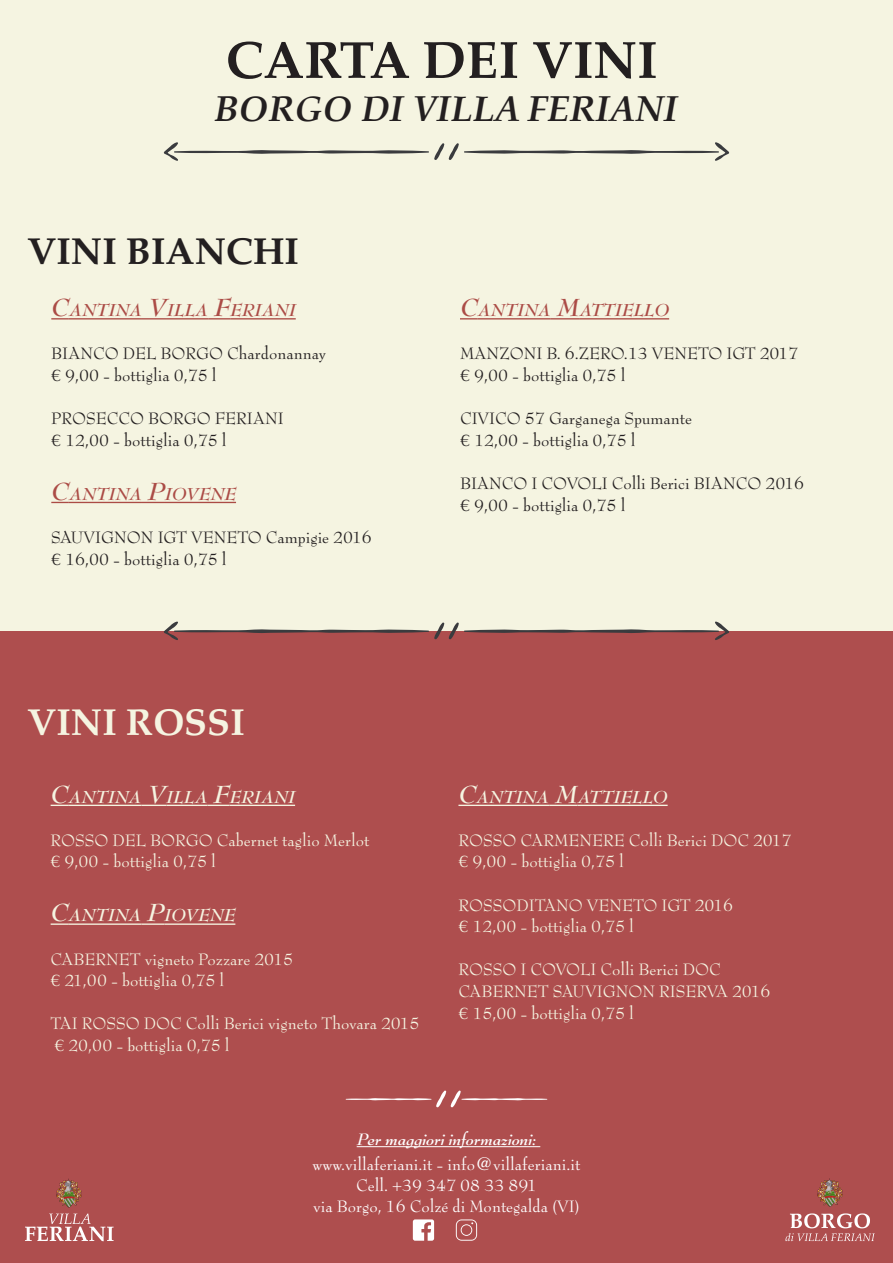
<style>
.page{position:relative;width:893px;height:1263px;background:#fff}
.page>*{position:absolute;margin:0;border:0;box-sizing:border-box;transform-origin:0 0}
.t1{font:700 52.5px "Palatino";color:#231f20}
.t2{font:700 37.5px "Palatino";color:#231f20}
.t3{font:700 37.5px "Palatino";color:#f5f4e1}
.t4{font:italic 700 36px "Palatino";color:#231f20}
.t5{font:italic 700 18.9px "Bernhard Modern Std";color:#f5f4e1}
.t6{font:italic 700 18.9px "Bernhard Modern Std";color:rgb(139 2 2/.7)}
.t7{font:18px/21.6px "Bernhard Modern Std";color:#f5f4e1}
.t8{font:18px/21.6px "Bernhard Modern Std";color:#231f20}
.t9{font:18px/21px "Bernhard Modern Std";color:#fff;text-align:center}
.t10{font:italic 700 18px "Bernhard Modern Std";color:#fff}
.s1{font-size:27px}
</style>
<div class="page">
<div style="left:0;top:0;width:893px;height:631px;background:#f5f4e1"></div>
<div style="left:0;top:631px;width:893px;height:632px;background:#ae4e4e"></div>
<svg style="left:164px;top:142px;width:565px;height:19px"></svg>
<svg style="left:164px;top:621px;width:565px;height:19px"></svg>
<img style="left:56px;top:1178px;width:26px;height:30px">
<svg style="left:25px;top:1213px;width:89px;height:28px"></svg>
<img style="left:817px;top:1178px;width:26px;height:29px">
<svg style="left:785px;top:1213px;width:90px;height:28px"></svg>
<hr style="left:357px;top:1146px;width:183px;height:1px;background:#fff">
<svg style="left:413px;top:1219px;width:21px;height:22px"></svg>
<svg style="left:456px;top:1219px;width:21px;height:22px"></svg>
<svg style="left:346px;top:1090px;width:201px;height:17px"></svg>
<svg style="left:51px;top:805px;width:17px;height:1px"></svg>
<hr style="left:68px;top:805px;width:73px;height:1px;background:#f5f4e1">
<svg style="left:141px;top:805px;width:25px;height:1px"></svg>
<hr style="left:166px;top:805px;width:42px;height:1px;background:#f5f4e1">
<svg style="left:208px;top:805px;width:22px;height:1px"></svg>
<hr style="left:230px;top:805px;width:65px;height:1px;background:#f5f4e1">
<svg style="left:51px;top:923px;width:17px;height:2px"></svg>
<hr style="left:68px;top:923px;width:73px;height:2px;background:#f5f4e1">
<hr style="left:141px;top:923px;width:23px;height:2px;background:#f5f4e1">
<hr style="left:164px;top:923px;width:71px;height:2px;background:#f5f4e1">
<svg style="left:458px;top:805px;width:18px;height:1px"></svg>
<hr style="left:476px;top:805px;width:73px;height:1px;background:#f5f4e1">
<svg style="left:549px;top:805px;width:29px;height:1px"></svg>
<hr style="left:578px;top:805px;width:90px;height:1px;background:#f5f4e1">
<svg style="left:51px;top:318px;width:18px;height:1px"></svg>
<hr style="left:69px;top:318px;width:73px;height:1px;background:#b7665e">
<svg style="left:142px;top:318px;width:25px;height:1px"></svg>
<hr style="left:167px;top:318px;width:41px;height:1px;background:#b7665e">
<svg style="left:208px;top:318px;width:22px;height:1px"></svg>
<hr style="left:230px;top:318px;width:66px;height:1px;background:#b7665e">
<svg style="left:51px;top:502px;width:18px;height:1px"></svg>
<hr style="left:69px;top:502px;width:73px;height:1px;background:#ab4b45">
<svg style="left:142px;top:502px;width:23px;height:1px"></svg>
<hr style="left:165px;top:502px;width:71px;height:1px;background:#ab4b45">
<svg style="left:460px;top:318px;width:17px;height:1px"></svg>
<hr style="left:477px;top:318px;width:74px;height:1px;background:#b7665e">
<svg style="left:551px;top:318px;width:28px;height:1px"></svg>
<hr style="left:579px;top:318px;width:90px;height:1px;background:#b7665e">
<h1 class="t1" style="left:225px;top:15px;width:433px">CARTA DEI VINI</h1>
<h3 class="t4" style="left:214px;top:79px;width:465px">BORGO DI VILLA FERIANI</h3>
<h2 class="t2" style="left:27px;top:219px;width:273px">VINI BIANCHI</h2>
<p class="t6" style="left:51px;top:300px;width:246px"><span class="s1">C</span>ANTINA <span class="s1">V</span>ILLA <span class="s1">F</span>ERIANI</p>
<p class="t8" style="left:51px;top:343px;width:276px">BIANCO DEL BORGO Chardonannay € 9,00 - bottiglia 0,75 l</p>
<p class="t8" style="left:51px;top:408px;width:234px">PROSECCO BORGO FERIANI € 12,00 - bottiglia 0,75 l</p>
<p class="t6" style="left:51px;top:483px;width:186px"><span class="s1">C</span>ANTINA <span class="s1">P</span>IOVENE</p>
<p class="t8" style="left:51px;top:527px;width:322px">SAUVIGNON IGT VENETO Campigie 2016 € 16,00 - bottiglia 0,75 l</p>
<p class="t6" style="left:460px;top:300px;width:211px"><span class="s1">C</span>ANTINA <span class="s1">M</span>ATTIELLO</p>
<p class="t8" style="left:460px;top:343px;width:340px">MANZONI B. 6.ZERO.13 VENETO IGT 2017 € 9,00 - bottiglia 0,75 l</p>
<p class="t8" style="left:460px;top:408px;width:234px">CIVICO 57 Garganega Spumante € 12,00 - bottiglia 0,75 l</p>
<p class="t8" style="left:460px;top:473px;width:346px">BIANCO I COVOLI Colli Berici BIANCO 2016 € 9,00 - bottiglia 0,75 l</p>
<h2 class="t3" style="left:27px;top:690px;width:219px">VINI ROSSI</h2>
<p class="t5" style="left:51px;top:786px;width:246px"><span class="s1">C</span>ANTINA <span class="s1">V</span>ILLA <span class="s1">F</span>ERIANI</p>
<p class="t7" style="left:51px;top:830px;width:320px">ROSSO DEL BORGO Cabernet taglio Merlot € 9,00 - bottiglia 0,75 l</p>
<p class="t5" style="left:51px;top:905px;width:186px"><span class="s1">C</span>ANTINA <span class="s1">P</span>IOVENE</p>
<p class="t7" style="left:51px;top:948px;width:244px">CABERNET vigneto Pozzare 2015 € 21,00 - bottiglia 0,75 l</p>
<p class="t7" style="left:51px;top:1013px;width:371px">TAI ROSSO DOC Colli Berici vigneto Thovara 2015 € 20,00 - bottiglia 0,75 l</p>
<p class="t5" style="left:458px;top:786px;width:211px"><span class="s1">C</span>ANTINA <span class="s1">M</span>ATTIELLO</p>
<p class="t7" style="left:458px;top:830px;width:335px">ROSSO CARMENERE Colli Berici DOC 2017 € 9,00 - bottiglia 0,75 l</p>
<p class="t7" style="left:458px;top:894px;width:276px">ROSSODITANO VENETO IGT 2016 € 12,00 - bottiglia 0,75 l</p>
<p class="t7" style="left:458px;top:959px;width:314px">ROSSO I COVOLI Colli Berici DOC<br>CABERNET SAUVIGNON RISERVA 2016 € 15,00 - bottiglia 0,75 l</p>
<p class="t10" style="left:357px;top:1129px;width:181px">Per maggiori informazioni:</p>
<p class="t9" style="left:312px;top:1154px;width:269px">www.villaferiani.it - info@villaferiani.it<br>Cell. +39 347 08 33 891<br>via Borgo, 16 Colzé di Montegalda (VI)</p>
</div>
